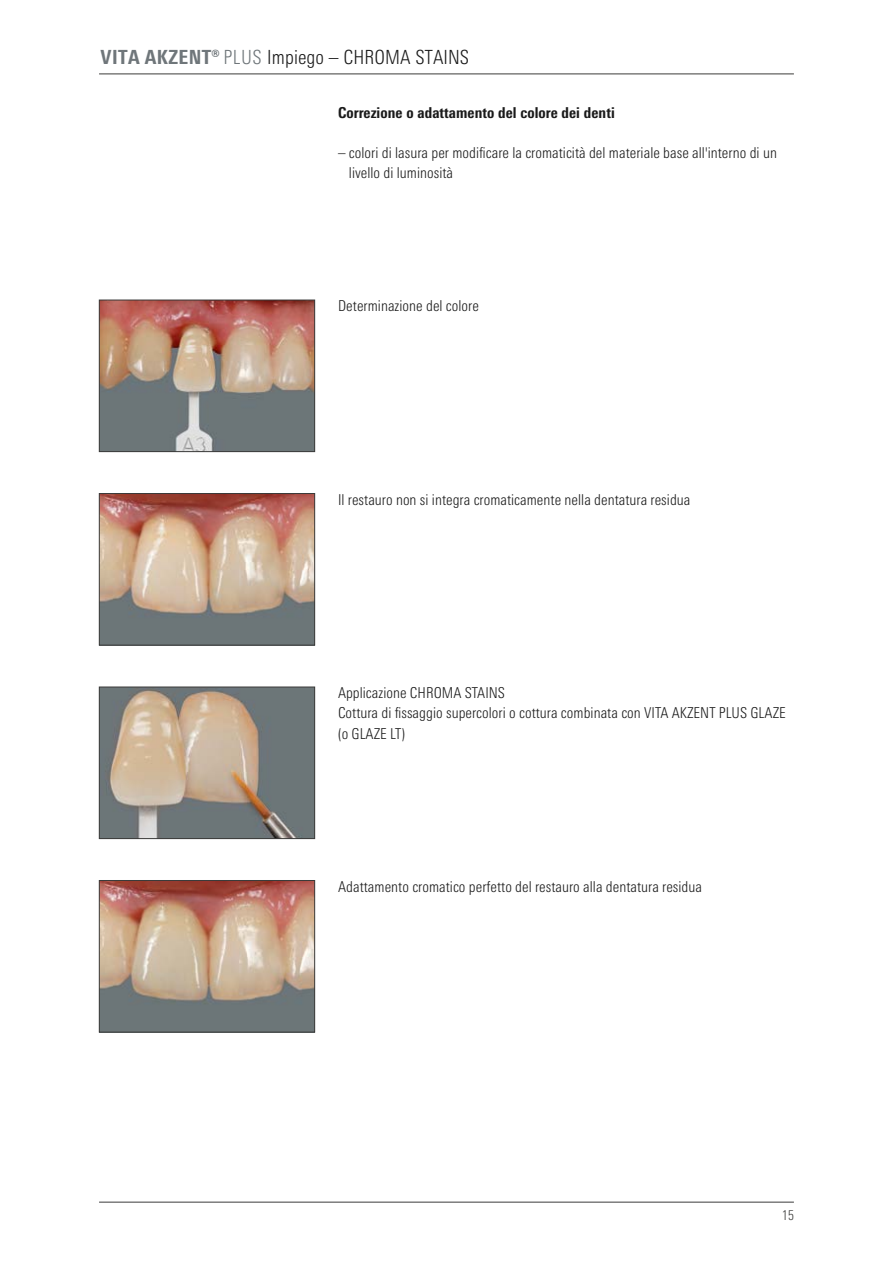
<style>
.page{position:relative;width:893px;height:1263px;background:#fff}
.page>*{position:absolute;margin:0;border:0;box-sizing:border-box;transform-origin:0 0}
.t1{font:300 condensed 19.5px "Univers Next Pro";letter-spacing:.005em;color:#1a1a1a}
.t2{font:300 condensed 15px/20.2px "Univers Next Pro";letter-spacing:.005em;color:#1a1a1a}
.t3{font:800 condensed 15px "Univers Next Pro";letter-spacing:.005em;color:#1a1a1a}
.t4{font:300 condensed 13.5px "Univers Next Pro";color:#3b3b3a}
.s1{font-weight:800;color:#6f767a}
.s2{color:#6f767a}
</style>
<div class="page">
<hr style="left:99px;top:74px;width:695px;height:1px;background:#3b3b3a">
<hr style="left:99px;top:1202px;width:695px;height:1px;background:#3b3b3a">
<img style="left:101px;top:302px;width:212px;height:148px">
<div style="left:99px;top:300px;width:216px;height:152px;border:1px solid #3b3b3a"></div>
<img style="left:101px;top:495px;width:212px;height:148px">
<div style="left:99px;top:493px;width:216px;height:152px;border:1px solid #3b3b3a"></div>
<img style="left:101px;top:689px;width:212px;height:148px">
<div style="left:99px;top:687px;width:216px;height:152px;border:1px solid #3b3b3a"></div>
<img style="left:101px;top:882px;width:212px;height:148px">
<div style="left:99px;top:880px;width:216px;height:152px;border:1px solid #3b3b3a"></div>
<h1 class="t1" style="left:101px;top:46px;width:370px"><span class="s1">VITA AKZENT®</span> <span class="s2">PLUS</span> Impiego – CHROMA STAINS</h1>
<p class="t3" style="left:338px;top:103px;width:278px">Correzione o adattamento del colore dei denti</p>
<p class="t2" style="left:349px;top:143px;width:430px;text-indent:-11px">– colori di lasura per modificare la cromaticità del materiale base all'interno di un livello di luminosità</p>
<p class="t2" style="left:338px;top:296px;width:142px">Determinazione del colore</p>
<p class="t2" style="left:338px;top:489px;width:354px">Il restauro non si integra cromaticamente nella dentatura residua</p>
<p class="t2" style="left:338px;top:682px;width:449px">Applicazione CHROMA STAINS<br>Cottura di fissaggio supercolori o cottura combinata con VITA AKZENT PLUS GLAZE (o GLAZE LT)</p>
<p class="t2" style="left:338px;top:876px;width:366px">Adattamento cromatico perfetto del restauro alla dentatura residua</p>
<p class="t4" style="left:782px;top:1207px;width:14px">15</p>
</div>
